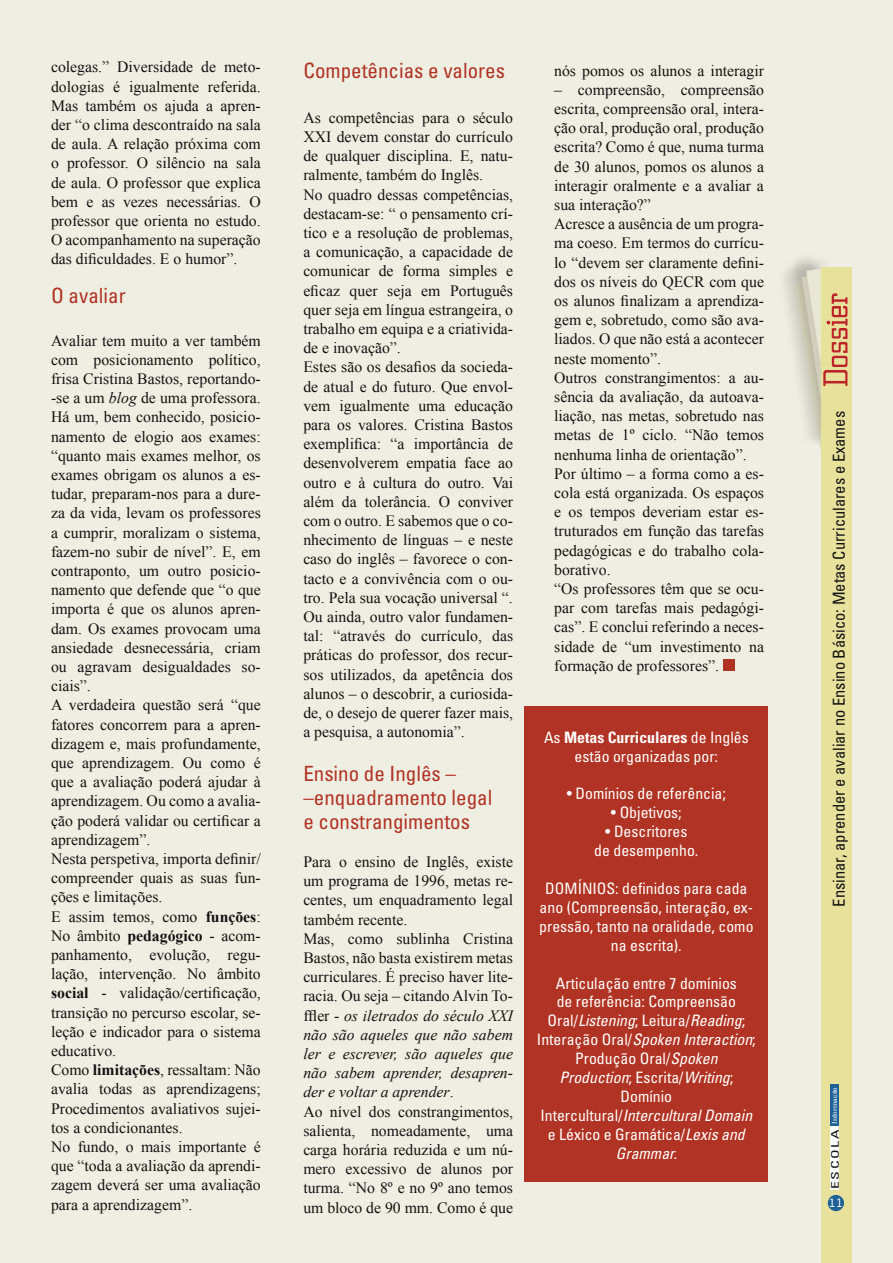
<style>
.page{position:relative;width:893px;height:1263px;background:#efeee2}
.page>*{position:absolute;margin:0;border:0;box-sizing:border-box;transform-origin:0 0}
.t1{font:condensed 21px/24px "Univers";color:#b13323}
.t2{font:condensed 16.5px "Univers";color:#121212}
.t3{font:15.75px/19.2px "Times New Roman";color:#121212}
.t4{font:condensed 15.75px/18.9px "Univers";color:#fff;text-align:center}
.t5{font:12px "Andale Mono";color:#fff}
.t6{font:condensed 10.5px "Univers";letter-spacing:.1em;color:#121212;scale:1.5 1}
.t7{font:6.75px "Civic";letter-spacing:.01em;color:#fff;scale:1.33 1}
.s1{font-style:italic}
.s2{font-weight:700}
</style>
<div class="page">
<div style="left:788px;top:250px;width:60px;height:198px;background:#121212;opacity:.1"></div>
<div style="left:821px;top:267px;width:30px;height:996px;background:#e8e19c"></div>
<svg style="left:795px;top:268px;width:53px;height:183px"></svg>
<div style="left:830px;top:1084px;width:9px;height:42px;background:#1d6198"></div>
<div style="left:828px;top:1195px;width:16px;height:16px;background:#1d6198;border-radius:50%"></div>
<div style="left:830px;top:1126px;width:9px;height:63px;background:#fff"></div>
<div style="left:723px;top:660px;width:11px;height:11px;background:#b13323"></div>
<div style="left:524px;top:707px;width:244px;height:475px;background:#b13323"></div>
<p class="t3" style="left:51px;top:57px;width:211px;text-align:justify">colegas.” Diversidade de meto&shy;dologias é igualmente referida.<br>Mas também os ajuda a apren&shy;der “o clima descontraído na sala de aula. A relação próxima com o professor. O silêncio na sala de aula. O professor que explica bem e as vezes necessárias. O professor que orienta no estudo.<br>O acompanhamento na superação das dificuldades. E o humor”.</p>
<p class="t1" style="left:51px;top:283px;width:76px">O avaliar</p>
<p class="t3" style="left:51px;top:330px;width:211px">Avaliar tem muito a ver também com posicionamento político, frisa Cristina Bastos, reportando--se a um <span class="s1">blog</span> de uma professora.<br>Há um, bem conhecido, posicio&shy;namento de elogio aos exames: “quanto mais exames melhor, os exames obrigam os alunos a es&shy;tudar, preparam-nos para a dure&shy;za da vida, levam os professores a cumprir, moralizam o sistema, fazem-no subir de nível”. E, em contraponto, um outro posicio&shy;namento que defende que “o que importa é que os alunos apren&shy;dam. Os exames provocam uma ansiedade desnecessária, criam ou agravam desigualdades so&shy;ciais”.<br>A verdadeira questão será “que fatores concorrem para a apren&shy;dizagem e, mais profundamente, que aprendizagem. Ou como é que a avaliação poderá ajudar à aprendizagem. Ou como a avalia&shy;ção poderá validar ou certificar a aprendizagem”.<br>Nesta perspetiva, importa definir/ compreender quais as suas fun&shy;ções e limitações.<br>E assim temos, como <span class="s2">funções</span>:<br>No âmbito <span class="s2">pedagógico</span> - acom&shy;panhamento, evolução, regu&shy;lação, intervenção. No âmbito <span class="s2">social</span> - validação/certificação, transição no percurso escolar, se&shy;leção e indicador para o sistema educativo.<br>Como <span class="s2">limitações</span>, ressaltam: Não avalia todas as aprendizagens;<br>Procedimentos avaliativos sujei&shy;tos a condicionantes.<br>No fundo, o mais importante é que “toda a avaliação da aprendi&shy;zagem deverá ser uma avaliação para a aprendizagem”.</p>
<p class="t1" style="left:303px;top:59px;width:203px">Competências e valores</p>
<p class="t3" style="left:303px;top:108px;width:211px">As competências para o século<br>XXI devem constar do currículo de qualquer disciplina. E, natu&shy;ralmente, também do Inglês.<br>No quadro dessas competências, destacam-se: “ o pensamento crí&shy;tico e a resolução de problemas, a comunicação, a capacidade de comunicar de forma simples e eficaz quer seja em Português quer seja em língua estrangeira, o trabalho em equipa e a criativida&shy;de e inovação”.<br>Estes são os desafios da socieda&shy;de atual e do futuro. Que envol&shy;vem igualmente uma educação para os valores. Cristina Bastos exemplifica: “a importância de desenvolverem empatia face ao outro e à cultura do outro. Vai além da tolerância. O conviver com o outro. E sabemos que o co&shy;nhecimento de línguas – e neste caso do inglês – favorece o con&shy;tacto e a convivência com o ou&shy;tro. Pela sua vocação universal “.<br>Ou ainda, outro valor fundamen&shy;tal: “através do currículo, das práticas do professor, dos recur&shy;sos utilizados, da apetência dos alunos – o descobrir, a curiosida&shy;de, o desejo de querer fazer mais, a pesquisa, a autonomia”.</p>
<p class="t1" style="left:303px;top:761px;width:190px">Ensino de Inglês – –enquadramento legal e constrangimentos</p>
<p class="t3" style="left:303px;top:852px;width:211px">Para o ensino de Inglês, existe um programa de 1996, metas re&shy;centes, um enquadramento legal também recente.<br>Mas, como sublinha Cristina<br>Bastos, não basta existirem metas curriculares. É preciso haver lite&shy;racia. Ou seja – citando Alvin To&shy;ffler - <span class="s1">os iletrados do século XXI não são aqueles que não sabem ler e escrever, são aqueles que não sabem aprender, desapren&shy;der e voltar a aprender</span>.<br>Ao nível dos constrangimentos, salienta, nomeadamente, uma carga horária reduzida e um nú&shy;mero excessivo de alunos por turma. “No 8º e no 9º ano temos um bloco de 90 mm. Como é que</p>
<p class="t3" style="left:554px;top:60px;width:211px">nós pomos os alunos a interagir</p>
<p class="t3" style="left:554px;top:80px;width:211px">– compreensão, compreensão escrita, compreensão oral, intera&shy;ção oral, produção oral, produção escrita? Como é que, numa turma de 30 alunos, pomos os alunos a interagir oralmente e a avaliar a sua interação?”<br>Acresce a ausência de um progra&shy;ma coeso. Em termos do currícu&shy;lo “devem ser claramente defini&shy;dos os níveis do QECR com que os alunos finalizam a aprendiza&shy;gem e, sobretudo, como são ava&shy;liados. O que não está a acontecer neste momento”.<br>Outros constrangimentos: a au&shy;sência da avaliação, da autoava&shy;liação, nas metas, sobretudo nas metas de 1º ciclo. “Não temos nenhuma linha de orientação”.<br>Por último – a forma como a es&shy;cola está organizada. Os espaços e os tempos deveriam estar es&shy;truturados em função das tarefas pedagógicas e do trabalho cola&shy;borativo.<br>“Os professores têm que se ocu&shy;par com tarefas mais pedagógi&shy;cas”. E conclui referindo a neces&shy;sidade de “um investimento na formação de professores”.</p>
<p class="t4" style="left:544px;top:727px;width:206px">As <span class="s2">Metas Curriculares</span> de Inglês estão organizadas por:</p>
<p class="t4" style="left:567px;top:784px;width:161px">• Domínios de referência;</p>
<p class="t4" style="left:611px;top:803px;width:72px">• Objetivos;</p>
<p class="t4" style="left:594px;top:822px;width:106px">• Descritores<br>de desempenho.</p>
<p class="t4" style="left:539px;top:879px;width:216px">DOMÍNIOS: definidos para cada ano (Compreensão, interação, ex&shy;pressão, tanto na oralidade, como na escrita).</p>
<p class="t4" style="left:537px;top:973px;width:220px">Articulação entre 7 domínios<br>de referência: Compreensão<br>Oral/<span class="s1">Listening</span>; Leitura/<span class="s1">Reading</span>;<br>Interação Oral/<span class="s1">Spoken Interaction</span>;<br>Produção Oral/<span class="s1">Spoken<br>Production</span>; Escrita/<span class="s1">Writing</span>;<br>Domínio<br>Intercultural/<span class="s1">Intercultural Domain </span>e Léxico e Gramática/<span class="s1">Lexis and<br>Grammar.</span></p>
<p class="t2" style="left:828px;top:907px;width:497px;rotate:-90deg">Ensinar, aprender e avaliar no Ensino Básico: Metas Curriculares e Exames</p>
<p class="t7" style="left:831px;top:1123px;width:29px;rotate:-90deg">Informação</p>
<p class="t6" style="left:828px;top:1189px;width:41px;rotate:-90deg">ESCOLA</p>
<p class="t5" style="left:828px;top:1195px;width:16px">11</p>
</div>
